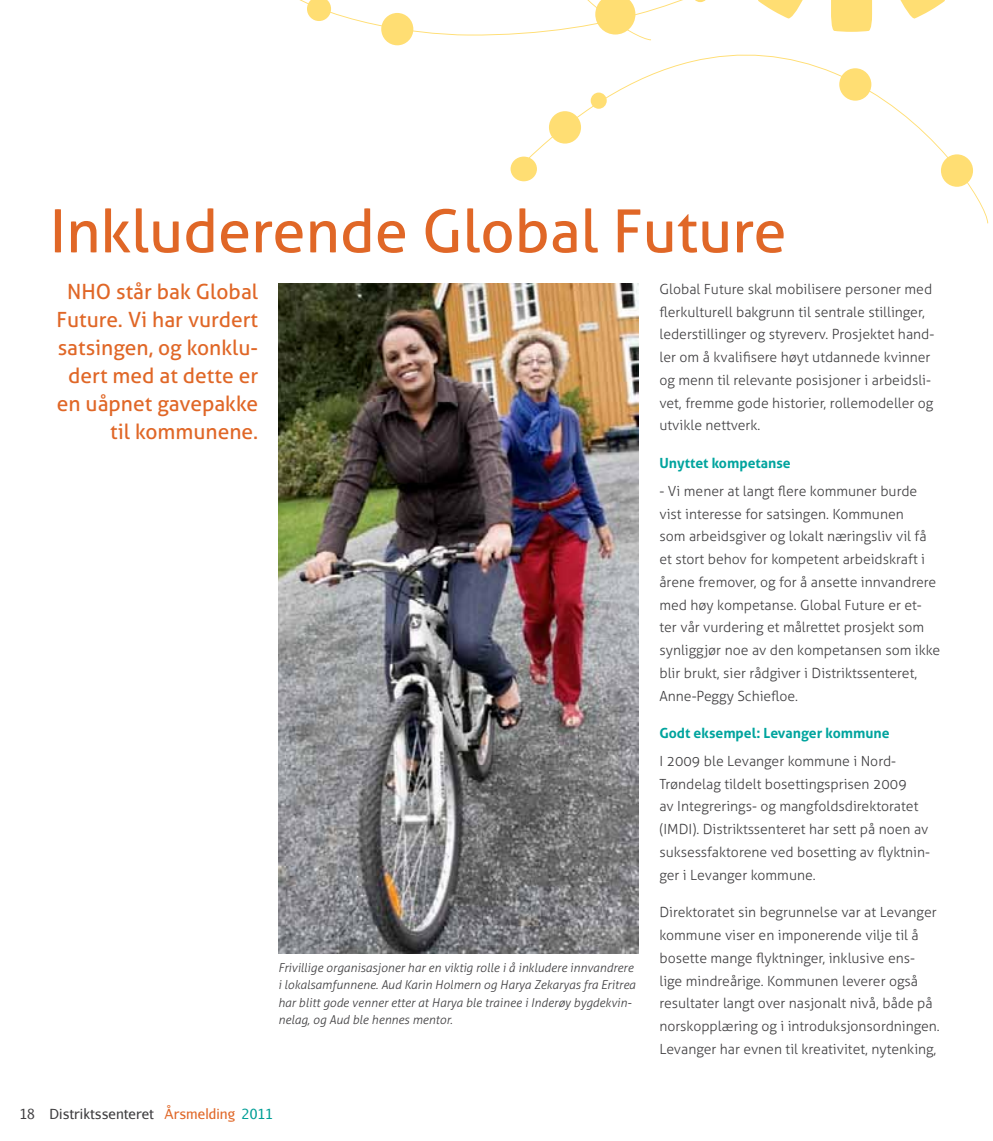
<style>
.page{position:relative;width:993px;height:1141px;background:#fff}
.page>*{position:absolute;margin:0;border:0;box-sizing:border-box;transform-origin:0 0}
.t1{font:59.5px "Aller";color:#e06727}
.t2{font:21px/28px "Aller";color:#e06727;text-align:right}
.t3{font:300 14px/22.8px "Aller";color:#414042}
.t4{font:700 14px "Aller";color:#00a49e}
.t5{font:14px "Aurulent Sans";color:#414042}
.t6{font:italic 300 12.25px/17.5px "Aller";color:#414042}
.s1{color:#e06727}
.s2{color:#009e96}
</style>
<div class="page">
<img style="left:278px;top:284px;width:360px;height:669px">
<svg style="left:516px;top:54px;width:471px;height:167px"></svg>
<div style="left:381px;top:13px;width:32px;height:32px;background:#ffde73;border-radius:50%"></div>
<div style="left:940px;top:154px;width:32px;height:33px;background:#ffde73;border-radius:50%"></div>
<div style="left:590px;top:93px;width:16px;height:16px;background:#ffde73;border-radius:50%"></div>
<div style="left:548px;top:111px;width:33px;height:33px;background:#ffde73;border-radius:50%"></div>
<div style="left:839px;top:68px;width:32px;height:33px;background:#ffde73;border-radius:50%"></div>
<div style="left:510px;top:157px;width:26px;height:24px;background:#ffde73;border-radius:50%"></div>
<svg style="left:299px;top:0;width:646px;height:40px"></svg>
<h1 class="t1" style="left:50px;top:195px;width:738px">Inkluderende Global Future</h1>
<h2 class="t2" style="left:57px;top:278px;width:203px">NHO står bak Global<br>Future. Vi har vurdert satsingen, og konklu&shy;dert med at dette er en uåpnet gavepakke til kommunene.</h2>
<p class="t3" style="left:659px;top:278px;width:276px">Global Future skal mobilisere personer med flerkulturell bakgrunn til sentrale stillinger, lederstillinger og styreverv. Prosjektet hand&shy;ler om å kvalifisere høyt utdannede kvinner og menn til relevante posisjoner i arbeidsli&shy;vet, fremme gode historier, rollemodeller og utvikle nettverk.</p>
<p class="t4" style="left:659px;top:454px;width:133px">Unyttet kompetanse</p>
<p class="t3" style="left:659px;top:479px;width:282px">- Vi mener at langt flere kommuner burde vist interesse for satsingen. Kommunen<br>som arbeidsgiver og lokalt næringsliv vil få et stort behov for kompetent arbeidskraft i årene fremover, og for å ansette innvandrere med høy kompetanse. Global Future er et&shy;ter vår vurdering et målrettet prosjekt som synliggjør noe av den kompetansen som ikke blir brukt, sier rådgiver i Distriktssenteret, Anne-Peggy Schiefloe.</p>
<p class="t4" style="left:659px;top:725px;width:231px">Godt eksempel: Levanger kommune</p>
<p class="t3" style="left:659px;top:750px;width:272px">I 2009 ble Levanger kommune i Nord-Trøndelag tildelt bosettingsprisen 2009<br>av Integrerings- og mangfoldsdirektoratet (IMDI). Distriktssenteret har sett på noen av suksessfaktorene ved bosetting av flyktnin&shy;ger i Levanger kommune.</p>
<p class="t3" style="left:659px;top:901px;width:282px">Direktoratet sin begrunnelse var at Levanger kommune viser en imponerende vilje til å bosette mange flyktninger, inklusive ens&shy;lige mindreårige. Kommunen leverer også resultater langt over nasjonalt nivå, både på norskopplæring og i introduksjonsordningen.<br>Levanger har evnen til kreativitet, nytenking,</p>
<p class="t6" style="left:278px;top:959px;width:359px">Frivillige organisasjoner har en viktig rolle i å inkludere innvandrere i lokalsamfunnene. Aud Karin Holmern og Harya Zekaryas fra Eritrea har blitt gode venner etter at Harya ble trainee i Inderøy bygdekvin&shy;nelag, og Aud ble hennes mentor.</p>
<p class="t5" style="left:20px;top:1105px;width:255px">18 Distriktssenteret <span class="s1">Årsmelding</span> <span class="s2">2011</span></p>
</div>
